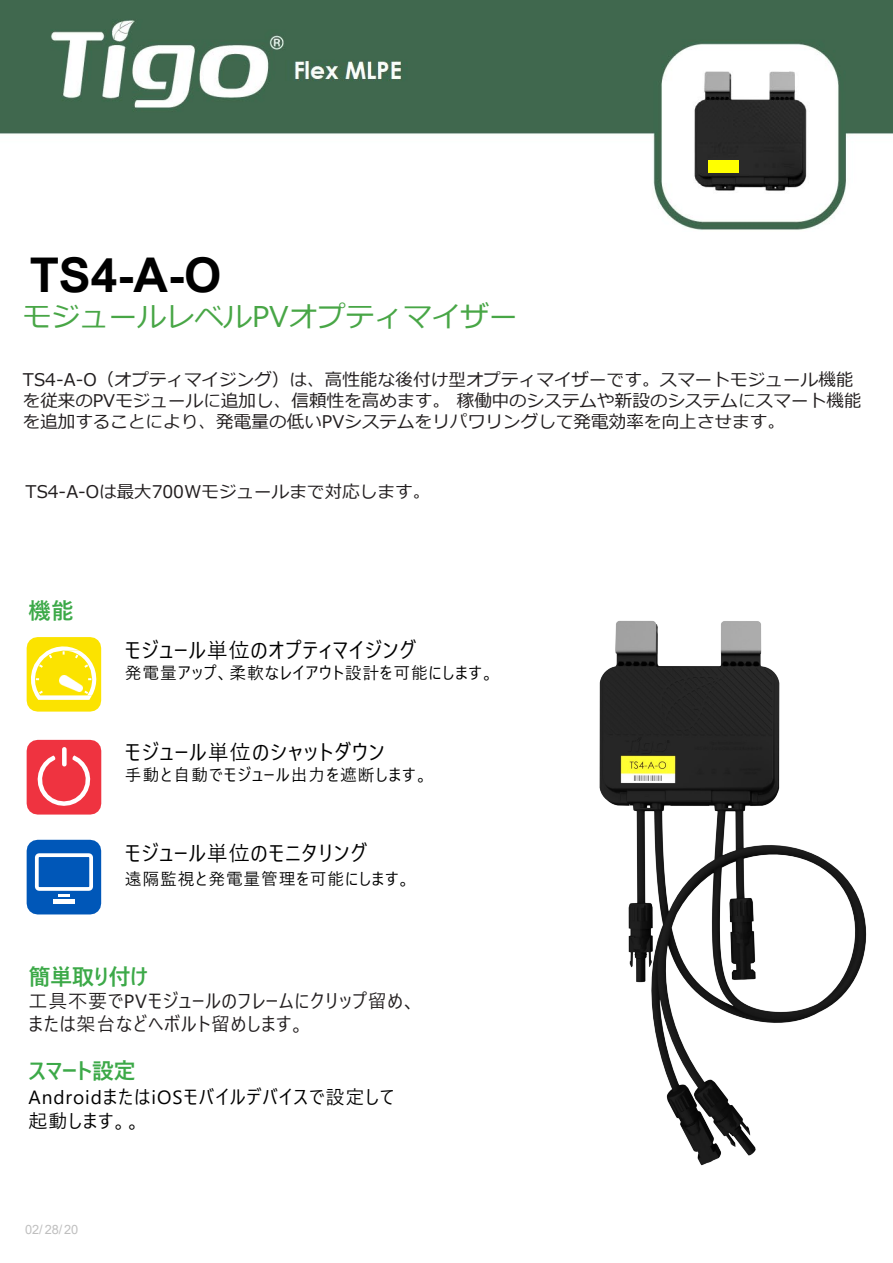
<style>
.page{position:relative;width:893px;height:1263px;background:#fff}
.page>*{position:absolute;margin:0;border:0;box-sizing:border-box;transform-origin:0 0}
.t1{font:700 47.85px "Arial";color:#000}
.t2{font:28.65px "Meiryo";color:#48a646}
.t3{font:700 22.35px "Yu Gothic UI";letter-spacing:-.025em;color:#3ca948}
.t4{font:21px "Yu Gothic UI";letter-spacing:.045em;color:#000}
.t5{font:19.05px "Yu Gothic UI";letter-spacing:.04em;color:#221e1f}
.t6{font:19.05px "Yu Gothic UI";letter-spacing:.05em;color:#000}
.t7{font:17.4px/21px "Meiryo";letter-spacing:.01em;color:#221e1f}
.t8{font:16.8px "Yu Gothic UI";letter-spacing:.055em;color:#000}
.t9{font:12.75px "Arial";color:#bfbfbf}
</style>
<div class="page">
<img style="left:599px;top:620px;width:267px;height:545px">
<svg style="left:27px;top:840px;width:74px;height:74px;background:#246ec2"></svg>
<div style="left:53px;top:899px;width:22px;height:5px;background:#fff"></div>
<svg style="left:27px;top:740px;width:74px;height:74px;background:#f14f5a"></svg>
<svg style="left:27px;top:637px;width:74px;height:75px;background:#fbe82f"></svg>
<img style="left:59px;top:675px;width:23px;height:16px">
<img style="left:0;top:0;width:893px;height:230px">
<div style="left:707px;top:160px;width:31px;height:12px;background:#ff0"></div>
<h2 class="t1" style="left:30px;top:242px;width:193px">TS4-A-O</h2>
<p class="t2" style="left:23px;top:296px;width:496px">モジュールレベルPVオプティマイザー</p>
<p class="t7" style="left:23px;top:370px;width:840px">TS4-A-O（オプティマイジング）は、高性能な後付け型オプティマイザーです。スマートモジュール機能を従来のPVモジュールに追加し、信頼性を高めます。稼働中のシステムや新設のシステムにスマート機能を追加することにより、発電量の低いPVシステムをリパワリングして発電効率を向上させます。</p>
<p class="t7" style="left:26px;top:482px;width:406px">TS4-A-Oは最大700Wモジュールまで対応します。</p>
<p class="t3" style="left:29px;top:598px;width:47px">機能</p>
<p class="t4" style="left:125px;top:631px;width:292px">モジュール単位のオプティマイジング</p>
<p class="t8" style="left:125px;top:657px;width:371px">発電量アップ、柔軟なレイアウト設計を可能にします。</p>
<p class="t4" style="left:125px;top:733px;width:261px">モジュール単位のシャットダウン</p>
<p class="t8" style="left:125px;top:759px;width:305px">手動と自動でモジュール出力を遮断します。</p>
<p class="t4" style="left:125px;top:834px;width:243px">モジュール単位のモニタリング</p>
<p class="t8" style="left:125px;top:863px;width:287px">遠隔監視と発電量管理を可能にします。</p>
<p class="t3" style="left:29px;top:964px;width:121px">簡単取り付け</p>
<p class="t5" style="left:29px;top:983px;width:389px">工具不要でPVモジュールのフレームにクリップ留め、</p>
<p class="t5" style="left:29px;top:1006px;width:278px">または架台などへボルト留めします。</p>
<p class="t3" style="left:29px;top:1058px;width:109px">スマート設定</p>
<p class="t6" style="left:29px;top:1079px;width:367px">AndroidまたはiOSモバイルデバイスで設定して</p>
<p class="t6" style="left:29px;top:1103px;width:114px">起動します。。</p>
<p class="t9" style="left:25px;top:1221px;width:55px">02/ 28/ 20</p>
</div>
